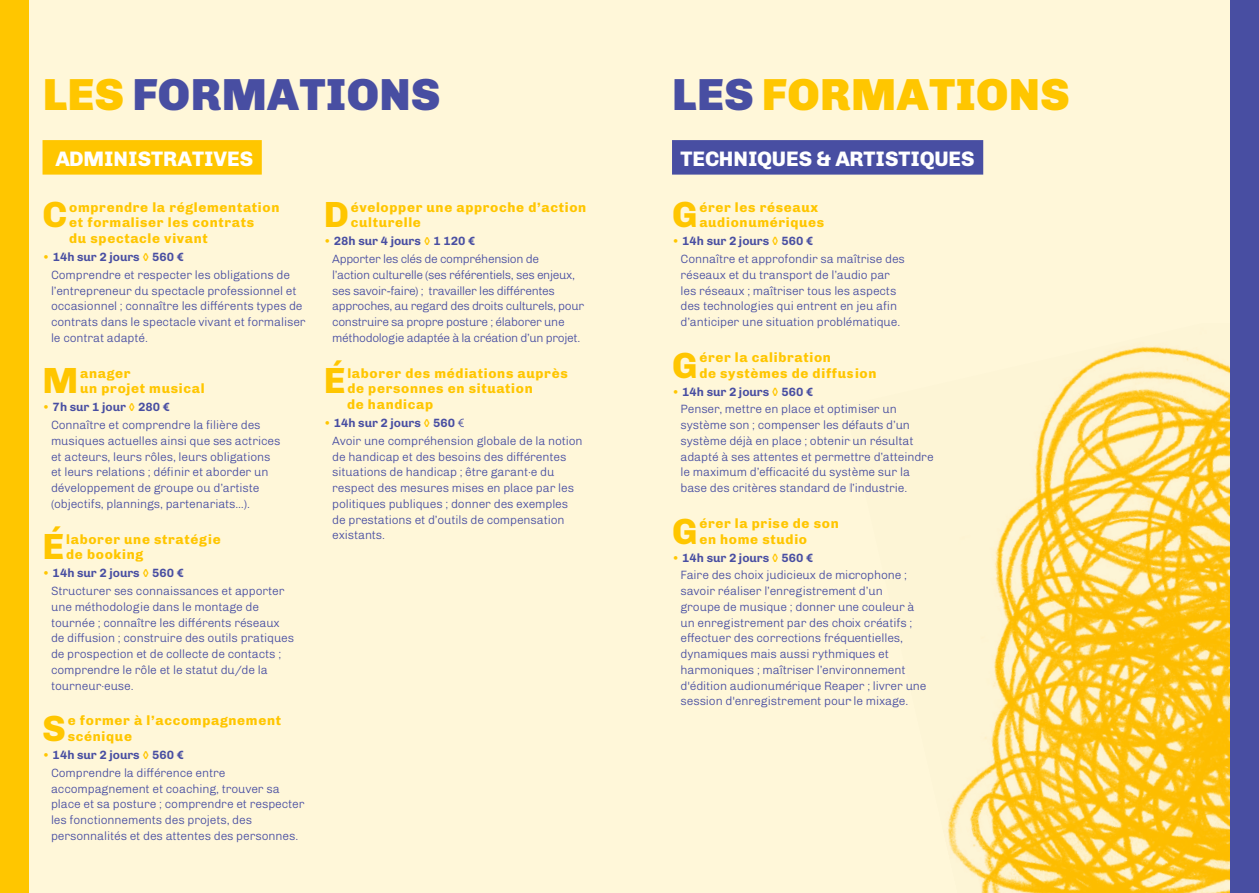
<style>
.page{position:relative;width:1259px;height:893px;background:#fff}
.page>*{position:absolute;margin:0;border:0;box-sizing:border-box;transform-origin:0 0}
.t1{font:900 45px "Chivo";letter-spacing:.01em;color:#484ea2}
.t2{font:900 45px "Chivo";letter-spacing:.01em;color:#ffc600}
.t3{font:800 36.45px "Chivo";color:#ffc600}
.t4{font:800 21px "Chivo";color:#fff}
.t5{font:800 13.5px/15.8px "Chivo";letter-spacing:.05em;color:#ffc600}
.t6{font:300 12px/15.8px "Chivo";letter-spacing:-.01em;color:#484ea2}
.t7{font:300 12px/15.8px "Chivo";letter-spacing:-.03em;color:#484ea2}
.s1{color:#ffc600}
.s2{font-weight:400;color:#ffc600}
.s3{font-weight:700}
.s4{font-family:"Apercu Pro";font-weight:700;font-size:11.25px;color:#ffc600}
.s5{color:#484ea2}
.s6{font-weight:700;color:#ffc600}
</style>
<div class="page">
<div style="left:629px;top:0;width:630px;height:893px;background:#fff7d9"></div>
<div style="left:0;top:0;width:629px;height:893px;background:#fff7d9"></div>
<div style="left:0;top:0;width:28px;height:893px;background:#ffc600"></div>
<div style="left:43px;top:140px;width:219px;height:35px;background:#ffc600"></div>
<div style="left:672px;top:140px;width:311px;height:35px;background:#484ea2"></div>
<img style="left:947px;top:346px;width:283px;height:547px">
<div style="left:1230px;top:0;width:29px;height:893px;background:#484ea2"></div>
<h1 class="t1" style="left:43px;top:59px;width:399px"><span class="s1">LES</span> FORMATIONS</h1>
<h3 class="t4" style="left:55px;top:142px;width:199px">ADMINISTRATIVES</h3>
<h2 class="t3" style="left:43px;top:186px;width:26px">C</h2>
<p class="t5" style="left:69px;top:198px;width:212px">omprendre la réglementation et formaliser les contrats<br>du spectacle vivant</p>
<p class="t6" style="left:51px;top:247px;width:240px;line-height:17.9px;text-indent:-9px"><span class="s2">•</span> <span class="s3">14h sur 2 jours</span> <span class="s4">◊</span> <span class="s3">560 €<br></span>Comprendre et respecter les obligations de</p>
<p class="t6" style="left:51px;top:282px;width:256px">l’entrepreneur du spectacle professionnel et occasionnel ; connaître les différents types de contrats dans le spectacle vivant et formaliser le contrat adapté.</p>
<h2 class="t3" style="left:43px;top:352px;width:37px">M</h2>
<p class="t5" style="left:80px;top:365px;width:126px">anager<br>un projet musical</p>
<p class="t6" style="left:51px;top:397px;width:211px;line-height:17.9px;text-indent:-9px"><span class="s2">•</span> <span class="s3">7h sur 1 jour</span> <span class="s4">◊</span> <span class="s3">280 €<br></span>Connaître et comprendre la filière des</p>
<p class="t6" style="left:51px;top:432px;width:231px">musiques actuelles ainsi que ses actrices et acteurs, leurs rôles, leurs obligations et leurs relations ; définir et aborder un développement de groupe ou d’artiste (objectifs, plannings, partenariats…).</p>
<h2 class="t3" style="left:43px;top:518px;width:23px">É</h2>
<p class="t5" style="left:66px;top:531px;width:156px">laborer une stratégie de booking</p>
<p class="t6" style="left:51px;top:563px;width:235px;line-height:17.9px;text-indent:-9px"><span class="s2">•</span> <span class="s3">14h sur 2 jours</span> <span class="s4">◊</span> <span class="s3">560 €<br></span>Structurer ses connaissances et apporter</p>
<p class="t6" style="left:51px;top:598px;width:245px">une méthodologie dans le montage de tournée ; connaître les différents réseaux de diffusion ; construire des outils pratiques de prospection et de collecte de contacts ; comprendre le rôle et le statut du/de la tourneur·euse.</p>
<h2 class="t3" style="left:43px;top:700px;width:25px">S</h2>
<p class="t5" style="left:68px;top:712px;width:215px">e former à l’accompagnement scénique</p>
<p class="t6" style="left:51px;top:745px;width:176px;line-height:17.9px;text-indent:-9px"><span class="s2">•</span> <span class="s3">14h sur 2 jours</span> <span class="s4">◊</span> <span class="s3">560 €<br></span>Comprendre la différence entre</p>
<p class="t6" style="left:51px;top:780px;width:255px">accompagnement et coaching, trouver sa place et sa posture ; comprendre et respecter les fonctionnements des projets, des personnalités et des attentes des personnes.</p>
<h2 class="t3" style="left:324px;top:186px;width:27px">D</h2>
<p class="t5" style="left:351px;top:198px;width:237px">évelopper une approche d’action culturelle</p>
<p class="t7" style="left:332px;top:231px;width:208px;line-height:17.9px;text-indent:-9px"><span class="s2">•</span> <span class="s3">28h sur 4 jours</span> <span class="s4">◊</span> <span class="s3">1 120 €<br></span>Apporter les clés de compréhension de</p>
<p class="t7" style="left:332px;top:266px;width:253px">l’action culturelle (ses référentiels, ses enjeux, ses savoir-faire) ; travailler les différentes approches, au regard des droits culturels, pour construire sa propre posture ; élaborer une méthodologie adaptée à la création d’un projet.</p>
<h2 class="t3" style="left:324px;top:352px;width:23px">É</h2>
<p class="t5" style="left:347px;top:365px;width:222px">laborer des médiations auprès de personnes en situation<br>de handicap</p>
<p class="t6" style="left:332px;top:413px;width:252px;line-height:17.9px;text-indent:-9px"><span class="s2">•</span> <span class="s3">14h sur 2 jours</span> <span class="s4">◊</span> <span class="s3">560</span> €<br>Avoir une compréhension globale de la notion</p>
<p class="t6" style="left:332px;top:448px;width:243px">de handicap et des besoins des différentes situations de handicap ; être garant·e du respect des mesures mises en place par les politiques publiques ; donner des exemples de prestations et d’outils de compensation existants.</p>
<h1 class="t2" style="left:672px;top:59px;width:399px"><span class="s5">LES</span> FORMATIONS</h1>
<h3 class="t4" style="left:680px;top:142px;width:296px">TECHNIQUES &amp; ARTISTIQUES</h3>
<h2 class="t3" style="left:672px;top:186px;width:27px">G</h2>
<p class="t5" style="left:699px;top:198px;width:126px">érer les réseaux audionumériques</p>
<p class="t6" style="left:680px;top:231px;width:226px;line-height:17.9px;text-indent:-9px"><span class="s2">•</span> <span class="s3">14h sur 2 jours</span> <span class="s6">◊</span> <span class="s3">560 €<br></span>Connaître et approfondir sa maîtrise des</p>
<p class="t6" style="left:680px;top:266px;width:221px">réseaux et du transport de l’audio par les réseaux ; maîtriser tous les aspects des technologies qui entrent en jeu afin d’anticiper une situation problématique.</p>
<h2 class="t3" style="left:672px;top:336px;width:27px">G</h2>
<p class="t5" style="left:699px;top:349px;width:179px">érer la calibration<br>de systèmes de diffusion</p>
<p class="t6" style="left:680px;top:382px;width:218px;line-height:17.9px;text-indent:-9px"><span class="s2">•</span> <span class="s3">14h sur 2 jours</span> <span class="s6">◊</span> <span class="s3">560 €<br></span>Penser, mettre en place et optimiser un</p>
<p class="t6" style="left:680px;top:416px;width:255px">système son ; compenser les défauts d’un système déjà en place ; obtenir un résultat adapté à ses attentes et permettre d’atteindre le maximum d’efficacité du système sur la base des critères standard de l’industrie.</p>
<h2 class="t3" style="left:672px;top:502px;width:27px">G</h2>
<p class="t5" style="left:699px;top:515px;width:141px">érer la prise de son en home studio</p>
<p class="t6" style="left:680px;top:548px;width:228px;line-height:17.9px;text-indent:-9px"><span class="s2">•</span> <span class="s3">14h sur 2 jours</span> <span class="s6">◊</span> <span class="s3">560 €<br></span>Faire des choix judicieux de microphone ;</p>
<p class="t6" style="left:680px;top:582px;width:248px">savoir réaliser l’enregistrement d’un<br>groupe de musique ; donner une couleur à un enregistrement par des choix créatifs ; effectuer des corrections fréquentielles, dynamiques mais aussi rythmiques et harmoniques ; maîtriser l’environnement d'édition audionumérique Reaper ; livrer une session d'enregistrement pour le mixage.</p>
</div>
